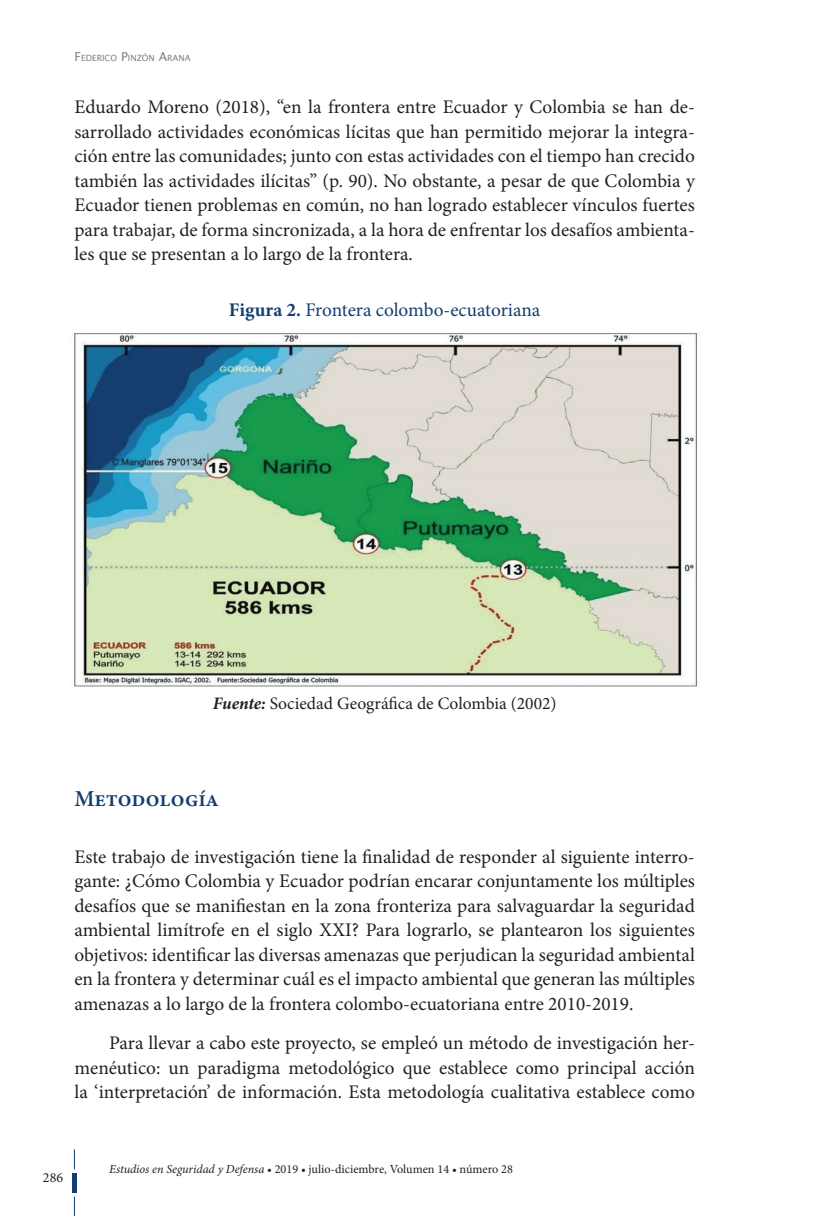
<style>
.page{position:relative;width:819px;height:1216px;background:#fff}
.page>*{position:absolute;margin:0;border:0;box-sizing:border-box;transform-origin:0 0}
.t1{font:600 22.75px "Minion Pro";letter-spacing:-.005em;color:#133e70}
.t2{font:19.25px/24.5px "Minion Pro";color:#231f20;text-align:justify}
.t3{font:19.25px "Minion Pro";letter-spacing:-.005em;color:#133e70}
.t4{font:17.5px "Minion Pro";color:#231f20}
.t5{font:14px "Minion Pro";color:#231f20}
.t6{font:12.25px "Minion Pro";color:#231f20}
.t7{font:8.58px "Lucida Sans Unicode";color:#808285}
.s1{font-size:12.25px}
.s2{font-weight:700}
.s3{font-weight:700;font-style:italic}
.s4{font-style:italic}
</style>
<div class="page">
<svg style="left:74px;top:1149px;width:1px;height:20px"></svg>
<svg style="left:74px;top:1196px;width:1px;height:19px"></svg>
<div style="left:72px;top:1172px;width:5px;height:20px;background:#133e70"></div>
<img style="left:74px;top:332px;width:623px;height:355px">
<p class="t7" style="left:74px;top:51px;width:118px"><span class="s1">F</span>EDERICO <span class="s1">P</span>INZÓN <span class="s1">A</span>RANA</p>
<p class="t2" style="left:74px;top:95px;width:622px">Eduardo Moreno (2018), “en la frontera entre Ecuador y Colombia se han de&shy;sarrollado actividades económicas lícitas que han permitido mejorar la integra&shy;ción entre las comunidades; junto con estas actividades con el tiempo han crecido también las actividades ilícitas” (p. 90). No obstante, a pesar de que Colombia y Ecuador tienen problemas en común, no han logrado establecer vínculos fuertes para trabajar, de forma sincronizada, a la hora de enfrentar los desafíos ambienta&shy;les que se presentan a lo largo de la frontera.</p>
<p class="t3" style="left:229px;top:297px;width:313px"><span class="s2">Figura 2.</span> Frontera colombo-ecuatoriana</p>
<p class="t4" style="left:213px;top:692px;width:345px"><span class="s3">Fuente:</span> Sociedad Geográfica de Colombia (2002)</p>
<p class="t1" style="left:74px;top:783px;width:146px">Metodología</p>
<p class="t2" style="left:74px;top:844px;width:622px">Este trabajo de investigación tiene la finalidad de responder al siguiente interro&shy;gante: ¿Cómo Colombia y Ecuador podrían encarar conjuntamente los múltiples desafíos que se manifiestan en la zona fronteriza para salvaguardar la seguridad ambiental limítrofe en el siglo XXI? Para lograrlo, se plantearon los siguientes objetivos: identificar las diversas amenazas que perjudican la seguridad ambiental en la frontera y determinar cuál es el impacto ambiental que generan las múltiples amenazas a lo largo de la frontera colombo-ecuatoriana entre 2010-2019.</p>
<p class="t2" style="left:74px;top:1031px;width:622px;text-indent:35px">Para llevar a cabo este proyecto, se empleó un método de investigación her&shy;menéutico: un paradigma metodológico que establece como principal acción la ‘interpretación’ de información. Esta metodología cualitativa establece como</p>
<p class="t5" style="left:43px;top:1168px;width:22px">286</p>
<p class="t6" style="left:109px;top:1161px;width:405px"><span class="s4">Estudios en Seguridad y Defensa</span> • 2019 • julio-diciembre, Volumen 14 • número 28</p>
</div>
